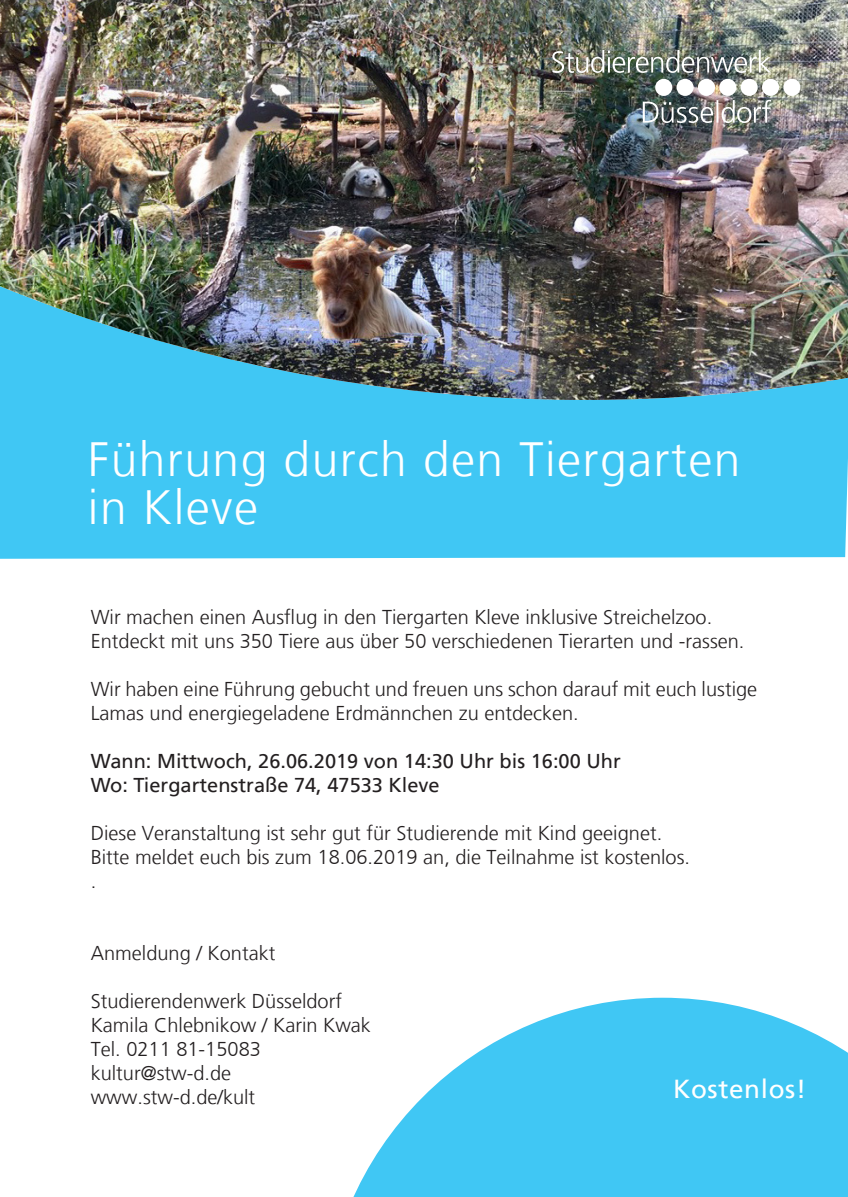
<style>
.page{position:relative;width:848px;height:1197px;background:#fff}
.page>*{position:absolute;margin:0;border:0;box-sizing:border-box;transform-origin:0 0}
.t1{font:300 48px/48px "Frutiger LT";letter-spacing:.03em;color:#fff}
.t2{font:26px "Frutiger LT";letter-spacing:.025em;color:#fff}
.t3{font:300 20px/24px "Frutiger LT";color:#231f20}
.t4{font:20px "Frutiger LT";color:#231f20}
</style>
<div class="page">
<svg style="left:354px;top:997px;width:494px;height:199px;fill:#40c7f4"></svg>
<div style="left:0;top:400px;width:848px;height:158px;background:#40c7f4"></div>
<img style="left:0;top:0;width:848px;height:400px">
<img style="left:642px;top:79px;width:158px;height:44px">
<img style="left:552px;top:50px;width:219px;height:23px">
<p class="t1" style="left:88px;top:435px;width:654px">Führung durch den Tiergarten in Kleve</p>
<p class="t3" style="left:91px;top:605px;width:623px">Wir machen einen Ausflug in den Tiergarten Kleve inklusive Streichelzoo.</p>
<p class="t3" style="left:91px;top:629px;width:655px">Entdeckt mit uns 350 Tiere aus über 50 verschiedenen Tierarten und -rassen.</p>
<p class="t3" style="left:91px;top:677px;width:668px">Wir haben eine Führung gebucht und freuen uns schon darauf mit euch lustige<br>Lamas und energiegeladene Erdmännchen zu entdecken.</p>
<p class="t4" style="left:91px;top:749px;width:531px">Wann: Mittwoch, 26.06.2019 von 14:30 Uhr bis 16:00 Uhr</p>
<p class="t4" style="left:91px;top:773px;width:350px">Wo: Tiergartenstraße 74, 47533 Kleve</p>
<p class="t3" style="left:91px;top:821px;width:573px">Diese Veranstaltung ist sehr gut für Studierende mit Kind geeignet.</p>
<p class="t3" style="left:91px;top:845px;width:601px">Bitte meldet euch bis zum 18.06.2019 an, die Teilnahme ist kostenlos.</p>
<p class="t3" style="left:91px;top:869px;width:7px">.</p>
<p class="t3" style="left:91px;top:941px;width:186px">Anmeldung / Kontakt</p>
<p class="t3" style="left:91px;top:989px;width:253px">Studierendenwerk Düsseldorf</p>
<p class="t3" style="left:91px;top:1013px;width:282px">Kamila Chlebnikow / Karin Kwak</p>
<p class="t3" style="left:91px;top:1037px;width:172px">Tel. 0211 81-15083</p>
<p class="t3" style="left:91px;top:1061px;width:142px">kultur@stw-d.de</p>
<p class="t3" style="left:91px;top:1085px;width:166px">www.stw-d.de/kult</p>
<p class="t2" style="left:673px;top:1073px;width:134px">Kostenlos!</p>
</div>
